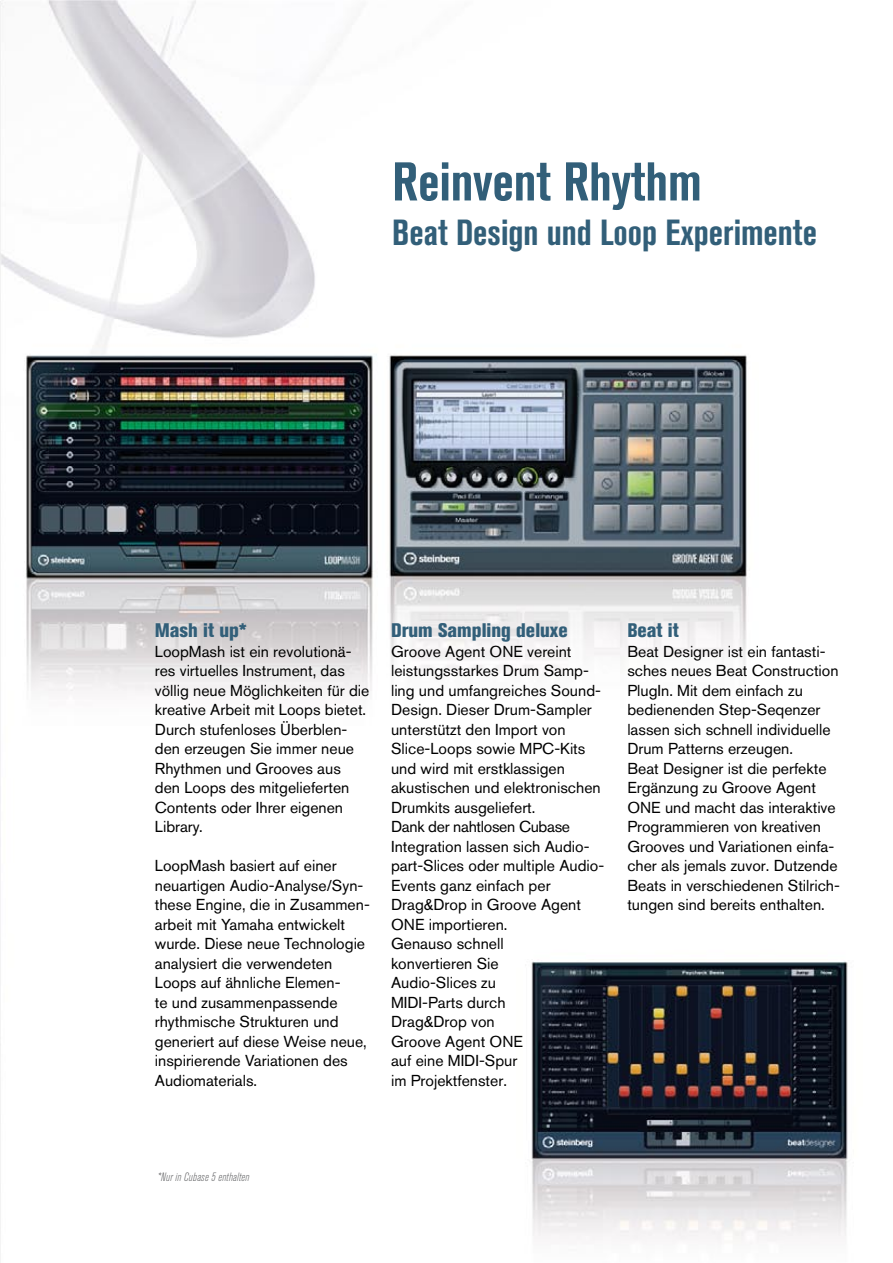
<style>
.page{position:relative;width:893px;height:1263px;background:#fff}
.page>*{position:absolute;margin:0;border:0;box-sizing:border-box;transform-origin:0 0}
.t1{font:700 condensed 54px "Akzidenz Grotesk BQ";color:#325f79}
.t2{font:700 condensed 36px "Akzidenz Grotesk BQ";color:#325f79}
.t3{font:800 condensed 19.5px "Akzidenz Grotesk BQ";color:#325f79}
.t4{font:15.75px/19.5px "Akzidenz Grotesk BQ";color:#000}
.t5{font:italic 300 condensed 12px "Akzidenz Grotesk BQ";letter-spacing:.02em;color:#616264}
</style>
<div class="page">
<img style="left:0;top:0;width:848px;height:1263px">
<h1 class="t1" style="left:392px;top:151px;width:311px">Reinvent Rhythm</h1>
<h2 class="t2" style="left:392px;top:212px;width:426px">Beat Design und Loop Experimente</h2>
<p class="t3" style="left:155px;top:619px;width:94px">Mash it up*</p>
<p class="t4" style="left:155px;top:641px;width:216px">LoopMash ist ein revolutionä&shy;res virtuelles Instrument, das völlig neue Möglichkeiten für die kreative Arbeit mit Loops bietet.<br>Durch stufenloses Überblen&shy;den erzeugen Sie immer neue<br>Rhythmen und Grooves aus den Loops des mitgelieferten<br>Contents oder Ihrer eigenen<br>Library.</p>
<p class="t4" style="left:155px;top:856px;width:216px">LoopMash basiert auf einer neuartigen Audio-Analyse/Syn&shy;these Engine, die in Zusammen&shy;arbeit mit Yamaha entwickelt wurde. Diese neue Technologie analysiert die verwendeten<br>Loops auf ähnliche Elemen-<br>te und zusammenpassende rhythmische Strukturen und generiert auf diese Weise neue, inspirierende Variationen des<br>Audiomaterials.</p>
<p class="t3" style="left:391px;top:619px;width:178px">Drum Sampling deluxe</p>
<p class="t4" style="left:391px;top:641px;width:215px">Groove Agent ONE vereint leistungsstarkes Drum Samp&shy;ling und umfangreiches Sound-<br>Design. Dieser Drum-Sampler unterstützt den Import von<br>Slice-Loops sowie MPC-Kits und wird mit erstklassigen akustischen und elektronischen<br>Drumkits ausgeliefert.<br>Dank der nahtlosen Cubase<br>Integration lassen sich Audio&shy;part-Slices oder multiple Audio-<br>Events ganz einfach per<br>Drag&amp;Drop in Groove Agent<br>ONE importieren.<br>Genauso schnell<br>konvertieren Sie<br>Audio-Slices zu<br>MIDI-Parts durch<br>Drag&amp;Drop von<br>Groove Agent ONE<br>auf eine MIDI-Spur<br>im Projektfenster.</p>
<p class="t3" style="left:627px;top:619px;width:53px">Beat it</p>
<p class="t4" style="left:627px;top:641px;width:214px">Beat Designer ist ein fantasti&shy;sches neues Beat Construction<br>PlugIn. Mit dem einfach zu bedienenden Step-Seqenzer lassen sich schnell individuelle<br>Drum Patterns erzeugen.<br>Beat Designer ist die perfekte<br>Ergänzung zu Groove Agent<br>ONE und macht das interaktive<br>Programmieren von kreativen<br>Grooves und Variationen einfa&shy;cher als jemals zuvor. Dutzende<br>Beats in verschiedenen Stilrich&shy;tungen sind bereits enthalten.</p>
<p class="t5" style="left:157px;top:1171px;width:94px">*Nur in Cubase 5 enthalten</p>
</div>
